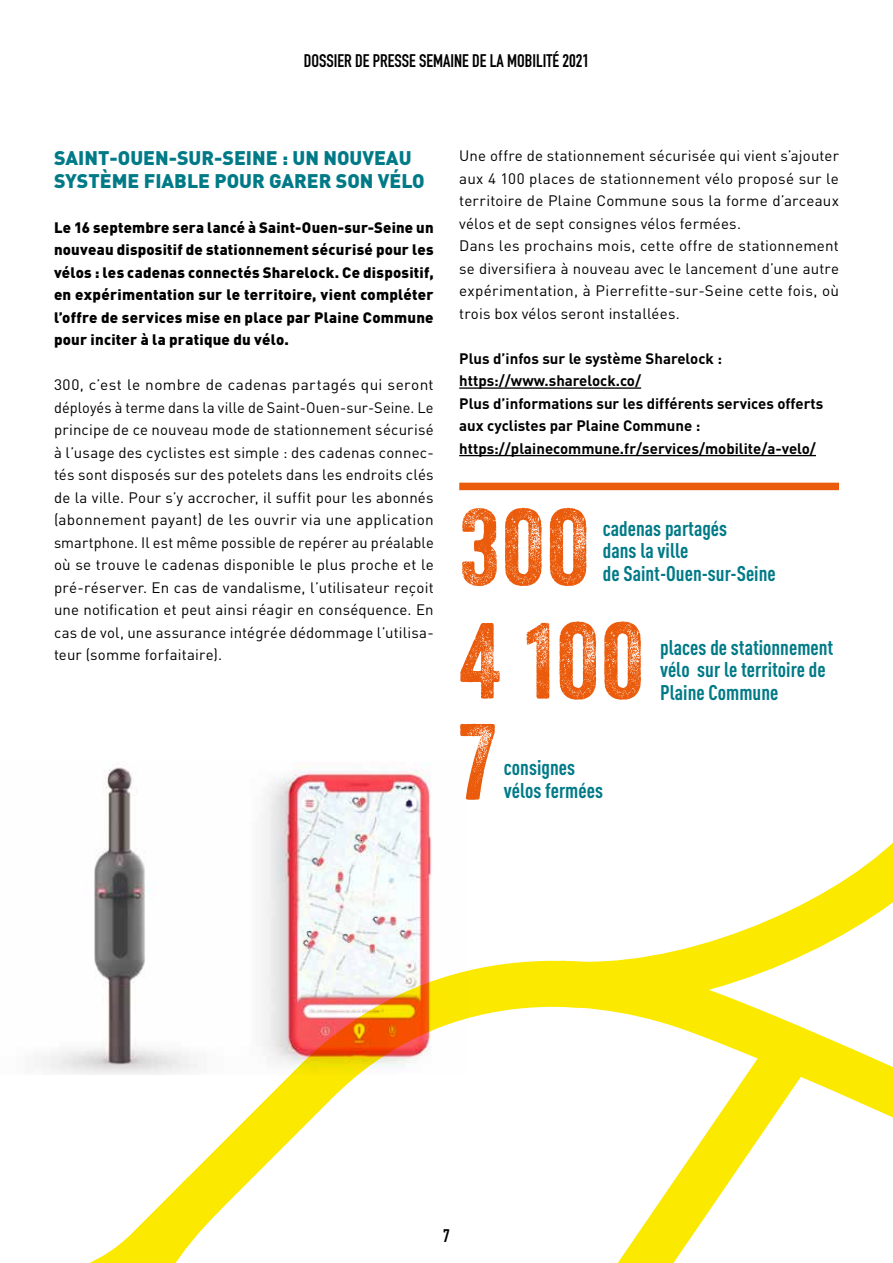
<style>
.page{position:relative;width:893px;height:1263px;background:#fff}
.page>*{position:absolute;margin:0;border:0;box-sizing:border-box;transform-origin:0 0}
.t1{font:104.4px/113.7px "Veneer Two";letter-spacing:.02em;color:#ea5b0b}
.t2{font:700 21px/22.5px "DIN Cond";color:#007a87}
.t3{font:900 19.5px/22.5px "DIN";color:#007a87}
.t4{font:700 18px "DIN Condensed";color:#000}
.t5{font:15px/22.5px "DIN";letter-spacing:.015em;color:#000;text-align:justify}
.t6{font:900 15px/22.5px "DIN";letter-spacing:.015em;color:#000;text-align:justify}
.t7{font:700 15px/22.5px "DIN";color:#000}
</style>
<div class="page">
<svg style="left:85px;top:963px;width:808px;height:197px"></svg>
<svg style="left:85px;top:1128px;width:185px;height:135px"></svg>
<hr style="left:459px;top:387px;width:182px;height:2px;background:#000">
<hr style="left:459px;top:455px;width:357px;height:1px;background:#000">
<img style="left:42px;top:761px;width:427px;height:313px">
<svg style="left:510px;top:842px;width:383px;height:183px"></svg>
<svg style="left:566px;top:995px;width:283px;height:268px"></svg>
<div style="left:459px;top:483px;width:380px;height:7px;background:#ea5b0b"></div>
<p class="t4" style="left:304px;top:48px;width:287px">DOSSIER DE PRESSE SEMAINE DE LA MOBILITÉ 2021</p>
<h3 class="t3" style="left:54px;top:146px;width:372px">SAINT-OUEN-SUR-SEINE : UN NOUVEAU<br>SYSTÈME FIABLE POUR GARER SON VÉLO</h3>
<p class="t6" style="left:54px;top:215px;width:381px">Le 16 septembre sera lancé à Saint-Ouen-sur-Seine un nouveau dispositif de stationnement sécurisé pour les vélos : les cadenas connectés Sharelock. Ce dispositif, en expérimentation sur le territoire, vient compléter l’offre de services mise en place par Plaine Commune pour inciter à la pratique du vélo.</p>
<p class="t5" style="left:54px;top:373px;width:381px">300, c’est le nombre de cadenas partagés qui seront déployés à terme dans la ville de Saint-Ouen-sur-Seine. Le principe de ce nouveau mode de stationnement sécurisé à l’usage des cyclistes est simple : des cadenas connec&shy;tés sont disposés sur des potelets dans les endroits clés de la ville. Pour s’y accrocher, il suffit pour les abonnés (abonnement payant) de les ouvrir via une application smartphone. Il est même possible de repérer au préalable où se trouve le cadenas disponible le plus proche et le pré-réserver. En cas de vandalisme, l’utilisateur reçoit une notification et peut ainsi réagir en conséquence. En cas de vol, une assurance intégrée dédommage l’utilisa&shy;teur (somme forfaitaire).</p>
<p class="t5" style="left:459px;top:144px;width:381px;text-align:left">Une offre de stationnement sécurisée qui vient s’ajouter aux 4 100 places de stationnement vélo proposé sur le territoire de Plaine Commune sous la forme d’arceaux vélos et de sept consignes vélos fermées.<br>Dans les prochains mois, cette offre de stationnement se diversifiera à nouveau avec le lancement d’une autre expérimentation, à Pierrefitte-sur-Seine cette fois, où trois box vélos seront installées.</p>
<p class="t7" style="left:459px;top:346px;width:366px">Plus d’infos sur le système Sharelock : https://www.sharelock.co/<br>Plus d’informations sur les différents services offerts aux cyclistes par Plaine Commune : https://plainecommune.fr/services/mobilite/a-velo/</p>
<h1 class="t1" style="left:459px;top:490px;width:186px">300<br>4 100</h1>
<h1 class="t1" style="left:459px;top:704px;width:38px">7</h1>
<h2 class="t2" style="left:603px;top:516px;width:174px">cadenas partagés<br>dans la ville<br>de Saint-Ouen-sur-Seine</h2>
<h2 class="t2" style="left:660px;top:635px;width:175px">places de stationnement vélo sur le territoire de<br>Plaine Commune</h2>
<h2 class="t2" style="left:504px;top:756px;width:101px">consignes vélos fermées</h2>
<p class="t4" style="left:443px;top:1224px;width:8px">7</p>
</div>
